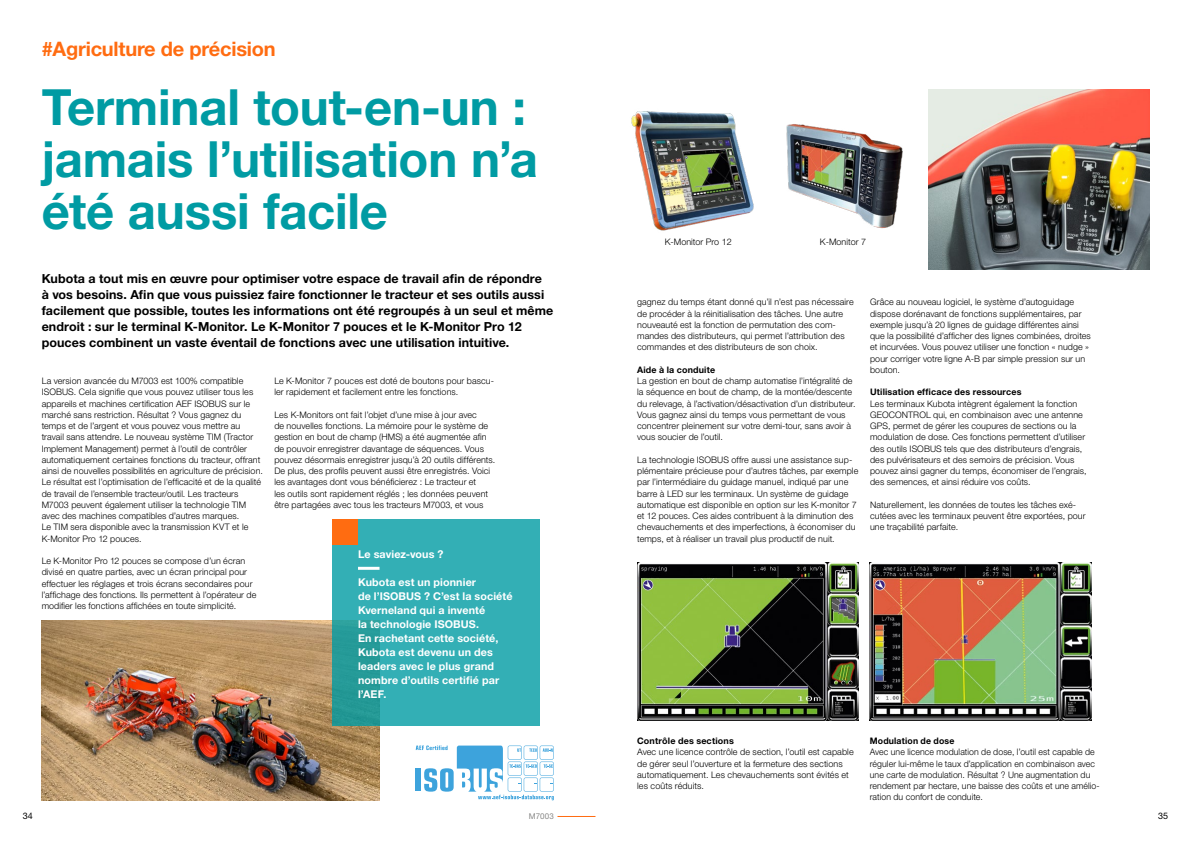
<style>
.page{position:relative;width:1191px;height:842px;background:#fff}
.page>*{position:absolute;margin:0;border:0;box-sizing:border-box;transform-origin:0 0}
.t1{font:700 50px/52px "Helvetica Neue LT Std";letter-spacing:-.005em;color:#009ba3}
.t2{font:700 20px "Helvetica Neue LT Std";letter-spacing:-.01em;color:#ff6c11}
.t3{font:700 12.5px/16px "Helvetica Neue LT Std";letter-spacing:.005em;color:#000}
.t4{font:700 10.8px/14px "Helvetica Neue LT Std";letter-spacing:.01em;color:#fff}
.t5{font:300 9px/11.2px "Helvetica Neue LT Std";letter-spacing:.01em;color:#000}
.t6{font:700 9px "Helvetica Neue LT Std";letter-spacing:.02em;color:#000}
.t7{font:9px "Helvetica Neue LT Std";color:#000}
.t8{font:8px "Helvetica Neue LT Std";letter-spacing:.01em;color:#878786}
</style>
<div class="page">
<img style="left:631px;top:111px;width:123px;height:120px">
<img style="left:786px;top:124px;width:117px;height:105px">
<img style="left:928px;top:89px;width:221px;height:180px">
<div style="left:415px;top:768px;width:6px;height:23px;background:#3da3dc"></div>
<svg style="left:416px;top:745px;width:138px;height:55px"></svg>
<img style="left:42px;top:620px;width:337px;height:180px">
<svg style="left:332px;top:519px;width:207px;height:207px;fill:#33afb5"></svg>
<div style="left:332px;top:519px;width:26px;height:25px;background:#ff6c11"></div>
<hr style="left:358px;top:567px;width:21px;height:3px;background:#fff">
<img style="left:637px;top:562px;width:222px;height:159px">
<img style="left:870px;top:562px;width:221px;height:159px">
<hr style="left:557px;top:816px;width:38px;height:1px;background:#ff6c11">
<h2 class="t2" style="left:42px;top:36px;width:236px">#Agriculture de précision</h2>
<h1 class="t1" style="left:42px;top:80px;width:498px">Terminal tout-en-un : jamais l’utilisation n’a été aussi facile</h1>
<p class="t3" style="left:42px;top:270px;width:513px">Kubota a tout mis en œuvre pour optimiser votre espace de travail afin de répondre<br>à vos besoins. Afin que vous puissiez faire fonctionner le tracteur et ses outils aussi facilement que possible, toutes les informations ont été regroupés à un seul et même endroit : sur le terminal K-Monitor. Le K-Monitor 7 pouces et le K-Monitor Pro 12 pouces combinent un vaste éventail de fonctions avec une utilisation intuitive.</p>
<p class="t5" style="left:274px;top:375px;width:221px">Le K-Monitor 7 pouces est doté de boutons pour bascu&shy;ler rapidement et facilement entre les fonctions.</p>
<p class="t5" style="left:274px;top:409px;width:222px">Les K-Monitors ont fait l’objet d’une mise à jour avec<br>de nouvelles fonctions. La mémoire pour le système de gestion en bout de champ (HMS) a été augmentée afin de pouvoir enregistrer davantage de séquences. Vous pouvez désormais enregistrer jusqu’à 20 outils différents.<br>De plus, des profils peuvent aussi être enregistrés. Voici les avantages dont vous bénéficierez : Le tracteur et<br>les outils sont rapidement réglés ; les données peuvent être partagées avec tous les tracteurs M7003, et vous</p>
<p class="t5" style="left:42px;top:375px;width:223px">La version avancée du M7003 est 100% compatible ISOBUS. Cela signifie que vous pouvez utiliser tous les appareils et machines certification AEF ISOBUS sur le marché sans restriction. Résultat ? Vous gagnez du temps et de l’argent et vous pouvez vous mettre au travail sans attendre. Le nouveau système TIM (Tractor Implement Management) permet à l’outil de contrôler automatiquement certaines fonctions du tracteur, offrant ainsi de nouvelles possibilités en agriculture de précision.<br>Le résultat est l’optimisation de l’efficacité et de la qualité de travail de l’ensemble tracteur/outil. Les tracteurs M7003 peuvent également utiliser la technologie TIM avec des machines compatibles d’autres marques.<br>Le TIM sera disponible avec la transmission KVT et le K-Monitor Pro 12 pouces.</p>
<p class="t5" style="left:42px;top:555px;width:216px">Le K-Monitor Pro 12 pouces se compose d’un écran divisé en quatre parties, avec un écran principal pour effectuer les réglages et trois écrans secondaires pour l’affichage des fonctions. Ils permettent à l’opérateur de modifier les fonctions affichées en toute simplicité.</p>
<p class="t4" style="left:358px;top:547px;width:87px">Le saviez-vous ?</p>
<p class="t4" style="left:358px;top:575px;width:156px">Kubota est un pionnier<br>de l’ISOBUS ? C’est la société<br>Kverneland qui a inventé<br>la technologie ISOBUS.<br>En rachetant cette société,<br>Kubota est devenu un des leaders avec le plus grand nombre d’outils certifié par l’AEF.</p>
<p class="t5" style="left:664px;top:236px;width:69px">K-Monitor Pro 12</p>
<p class="t5" style="left:820px;top:236px;width:48px">K-Monitor 7</p>
<p class="t5" style="left:637px;top:296px;width:218px">gagnez du temps étant donné qu’il n’est pas nécessaire de procéder à la réinitialisation des tâches. Une autre nouveauté est la fonction de permutation des com&shy;mandes des distributeurs, qui permet l’attribution des commandes et des distributeurs de son choix.</p>
<p class="t6" style="left:637px;top:364px;width:79px">Aide à la conduite</p>
<p class="t5" style="left:637px;top:375px;width:220px">La gestion en bout de champ automatise l’intégralité de la séquence en bout de champ, de la montée/descente du relevage, à l’activation/désactivation d’un distributeur.<br>Vous gagnez ainsi du temps vous permettant de vous concentrer pleinement sur votre demi-tour, sans avoir à vous soucier de l’outil.</p>
<p class="t5" style="left:637px;top:454px;width:223px">La technologie ISOBUS offre aussi une assistance sup&shy;plémentaire précieuse pour d’autres tâches, par exemple par l’intermédiaire du guidage manuel, indiqué par une barre à LED sur les terminaux. Un système de guidage automatique est disponible en option sur les K-monitor 7 et 12 pouces. Ces aides contribuent à la diminution des chevauchements et des imperfections, à économiser du temps, et à réaliser un travail plus productif de nuit.</p>
<p class="t5" style="left:870px;top:296px;width:222px">Grâce au nouveau logiciel, le système d’autoguidage dispose dorénavant de fonctions supplémentaires, par exemple jusqu’à 20 lignes de guidage différentes ainsi que la possibilité d’afficher des lignes combinées, droites et incurvées. Vous pouvez utiliser une fonction « nudge » pour corriger votre ligne A-B par simple pression sur un bouton.</p>
<p class="t6" style="left:870px;top:386px;width:153px">Utilisation efficace des ressources</p>
<p class="t5" style="left:870px;top:397px;width:218px">Les terminaux Kubota intègrent également la fonction GEOCONTROL qui, en combinaison avec une antenne GPS, permet de gérer les coupures de sections ou la modulation de dose. Ces fonctions permettent d’utiliser des outils ISOBUS tels que des distributeurs d’engrais, des pulvérisateurs et des semoirs de précision. Vous pouvez ainsi gagner du temps, économiser de l’engrais, des semences, et ainsi réduire vos coûts.</p>
<p class="t5" style="left:870px;top:499px;width:217px">Naturellement, les données de toutes les tâches exé&shy;cutées avec les terminaux peuvent être exportées, pour une traçabilité parfaite.</p>
<p class="t6" style="left:637px;top:735px;width:98px">Contrôle des sections</p>
<p class="t5" style="left:637px;top:746px;width:218px">Avec une licence contrôle de section, l’outil est capable de gérer seul l’ouverture et la fermeture des sections automatiquement. Les chevauchements sont évités et les coûts réduits.</p>
<p class="t6" style="left:870px;top:735px;width:86px">Modulation de dose</p>
<p class="t5" style="left:870px;top:746px;width:231px">Avec une licence modulation de dose, l’outil est capable de réguler lui-même le taux d’application en combinaison avec une carte de modulation. Résultat ? Une augmentation du rendement par hectare, une baisse des coûts et une amélio&shy;ration du confort de conduite.</p>
<p class="t7" style="left:23px;top:811px;width:12px">34</p>
<p class="t8" style="left:529px;top:812px;width:27px">M7003</p>
<p class="t7" style="left:1158px;top:811px;width:12px">35</p>
</div>
